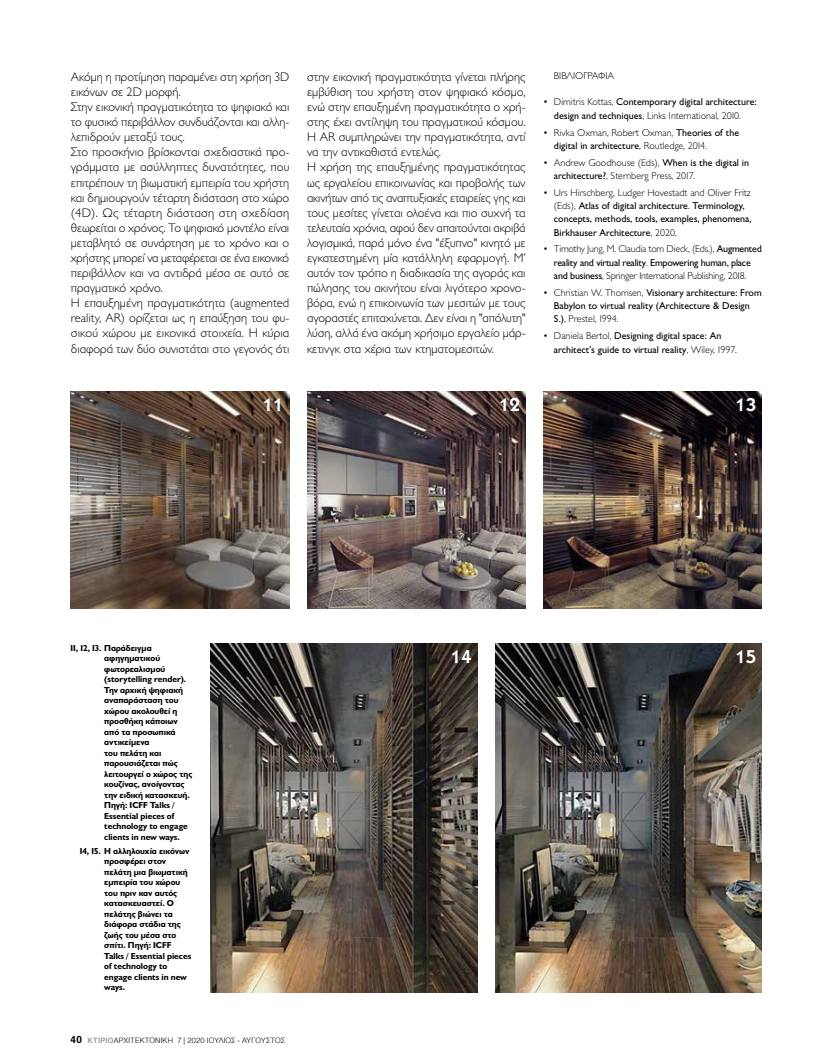
<style>
.page{position:relative;width:815px;height:1063px;background:#fff}
.page>*{position:absolute;margin:0;border:0;box-sizing:border-box;transform-origin:0 0}
.t1{font:600 18.75px "Kabel ITC Hel";color:#fff}
.t2{font:300 12.5px/15.1px "Gill Sans Hel";color:#000}
.t3{font:10px/13.2px "Gill Sans Hel";color:#000}
.t4{font:300 10px/13.2px "Gill Sans Hel";color:#000}
.t5{font:300 10px/13.2px "Gill Sans Hel";letter-spacing:-.02em;color:#000;text-align:center}
.t6{font:700 8.75px/10.5px "Gill Sans Hel";color:#000}
.t7{font:300 7.5px "Helvetica";letter-spacing:.03em;color:#000}
.s1{font-weight:300}
.s2{font-weight:400}
.s3{font-weight:700;font-size:10px}
.s4{font-weight:700;color:#9c9e9f}
</style>
<div class="page">
<img style="left:71px;top:392px;width:218px;height:216px">
<img style="left:307px;top:392px;width:219px;height:216px">
<img style="left:211px;top:644px;width:266px;height:348px">
<img style="left:495px;top:644px;width:267px;height:348px">
<img style="left:543px;top:392px;width:219px;height:216px">
<p class="t2" style="left:71px;top:69px;width:220px">Ακόμη η προτίμηση παραμένει στη χρήση 3D εικόνων σε 2D μορφή.<br>Στην εικονική πραγματικότητα το ψηφιακό και το φυσικό περιβάλλον συνδυάζονται και αλλη&shy;λεπιδρούν μεταξύ τους.<br>Στο προσκήνιο βρίσκονται σχεδιαστικά προ&shy;γράμματα με ασύλληπτες δυνατότητες, που επιτρέπουν τη βιωματική εμπειρία του χρήστη και δημιουργούν τέταρτη διάσταση στο χώρο (4D). Ως τέταρτη διάσταση στη σχεδίαση θεωρείται ο χρόνος. Το ψηφιακό μοντέλο είναι μεταβλητό σε συνάρτηση με το χρόνο και ο χρήστης μπορεί να μεταφέρεται σε ένα εικονικό περιβάλλον και να αντιδρά μέσα σε αυτό σε πραγματικό χρόνο.<br>Η επαυξημένη πραγματικότητα (augmented reality, AR) ορίζεται ως η επαύξηση του φυ&shy;σικού χώρου με εικονικά στοιχεία. Η κύρια διαφορά των δύο συνιστάται στο γεγονός ότι</p>
<p class="t2" style="left:307px;top:69px;width:220px">στην εικονική πραγματικότητα γίνεται πλήρης εμβύθιση του χρήστη στον ψηφιακό κόσμο, ενώ στην επαυξημένη πραγματικότητα ο χρή&shy;στης έχει αντίληψη του πραγματικού κόσμου.<br>Η AR συμπληρώνει την πραγματικότητα, αντί να την αντικαθιστά εντελώς.<br>Η χρήση της επαυξημένης πραγματικότητας ως εργαλείου επικοινωνίας και προβολής των ακινήτων από τις αναπτυξιακές εταιρείες γης και τους μεσίτες γίνεται ολοένα και πιο συχνή τα τελευταία χρόνια, αφού δεν απαιτούνται ακριβά λογισμικά, παρά μόνο ένα "έξυπνο" κινητό με εγκατεστημένη μία κατάλληλη εφαρμογή. Μ’ αυτόν τον τρόπο η διαδικασία της αγοράς και πώλησης του ακινήτου είναι λιγότερο χρονο&shy;βόρα, ενώ η επικοινωνία των μεσιτών με τους αγοραστές επιταχύνεται. Δεν είναι η "απόλυτη" λύση, αλλά ένα ακόμη χρήσιμο εργαλείο μάρ&shy;κετινγκ στα χέρια των κτηματομεσιτών.</p>
<p class="t4" style="left:554px;top:69px;width:62px">ΒΙΒΛΙΟΓΡΑΦΙΑ</p>
<p class="t3" style="left:543px;top:96px;width:215px;text-align:center"><span class="s1">• Dimitris Kottas,</span> Contemporary digital architecture: design and techniques<span class="s1">, Links International, 2010.</span></p>
<p class="t4" style="left:554px;top:126px;width:187px;text-indent:-11px">• Rivka Oxman, Robert Oxman, <span class="s2">Theories of the digital in architecture</span>, Routledge, 2014.</p>
<p class="t4" style="left:554px;top:156px;width:197px;text-indent:-11px">• Andrew Goodhouse (Eds), <span class="s2">When is the digital in architecture?</span>, Sternberg Press, 2017.</p>
<p class="t3" style="left:554px;top:186px;width:199px;text-indent:-11px"><span class="s1">• Urs Hirschberg, Ludger Hovestadt and Oliver Fritz (Eds),</span> Atlas of digital architecture<span class="s1">.</span> Terminology, concepts, methods, tools, examples, phenomena, Birkhauser Architecture<span class="s1">, 2020.</span></p>
<p class="t5" style="left:543px;top:243px;width:220px">• Timothy Jung, M. Claudia tom Dieck, (Eds.), <span class="s2">Augmented reality and virtual reality</span>. <span class="s2">Empowering human, place<br>and business</span>, Springer International Publishing, 2018.</p>
<p class="t3" style="left:554px;top:286px;width:209px;text-indent:-11px"><span class="s1">• Christian W. Thomsen,</span> Visionary architecture: From<br>Babylon to virtual reality (Architecture &amp; Design<br>S.)<span class="s1">, Prestel, 1994.</span></p>
<p class="t3" style="left:554px;top:329px;width:184px;text-indent:-11px"><span class="s1">• Daniela Bertol,</span> Designing digital space: An architect's guide to virtual reality<span class="s1">, Wiley, 1997.</span></p>
<h1 class="t1" style="left:263px;top:395px;width:22px">11</h1>
<h1 class="t1" style="left:499px;top:395px;width:22px">12</h1>
<h1 class="t1" style="left:735px;top:395px;width:22px">13</h1>
<p class="t6" style="left:104px;top:642px;width:90px;text-indent:-34px">11, 12, 13. Παράδειγμα αφηγηματικού φωτορεαλισμού (storytelling render).<br>Την αρχική ψηφιακή αναπαράσταση του χώρου ακολουθεί η προσθήκη κάποιων από τα προσωπικά αντικείμενα<br>του πελάτη και παρουσιάζεται πώς λειτουργεί ο χώρος της κουζίνας, ανοίγοντας την ειδική κατασκευή.<br>Πηγή: ICFF Talks /<br>Essential pieces of technology to engage clients in new ways.</p>
<p class="t6" style="left:104px;top:845px;width:89px;text-indent:-24px">14, 15. Η αλληλουχία εικόνων προσφέρει στον πελάτη μια βιωματική εμπειρία του χώρου του πριν καν αυτός κατασκευαστεί. Ο πελάτης βιώνει τα διάφορα στάδια της ζωής του μέσα στο σπίτι. Πηγή: ICFF<br>Talks / Essential pieces of technology to engage clients in new ways.</p>
<h1 class="t1" style="left:451px;top:647px;width:22px">14</h1>
<h1 class="t1" style="left:735px;top:647px;width:22px">15</h1>
<p class="t7" style="left:71px;top:1034px;width:216px"><span class="s3">40</span> <span class="s4">ΚΤΙΡΙΟ</span>ΑΡΧΙΤΕΚΤΟΝΙΚΗ 7 | 2020 ΙΟΥΛΙΟΣ - ΑΥΓΟΥΣΤΟΣ</p>
</div>
